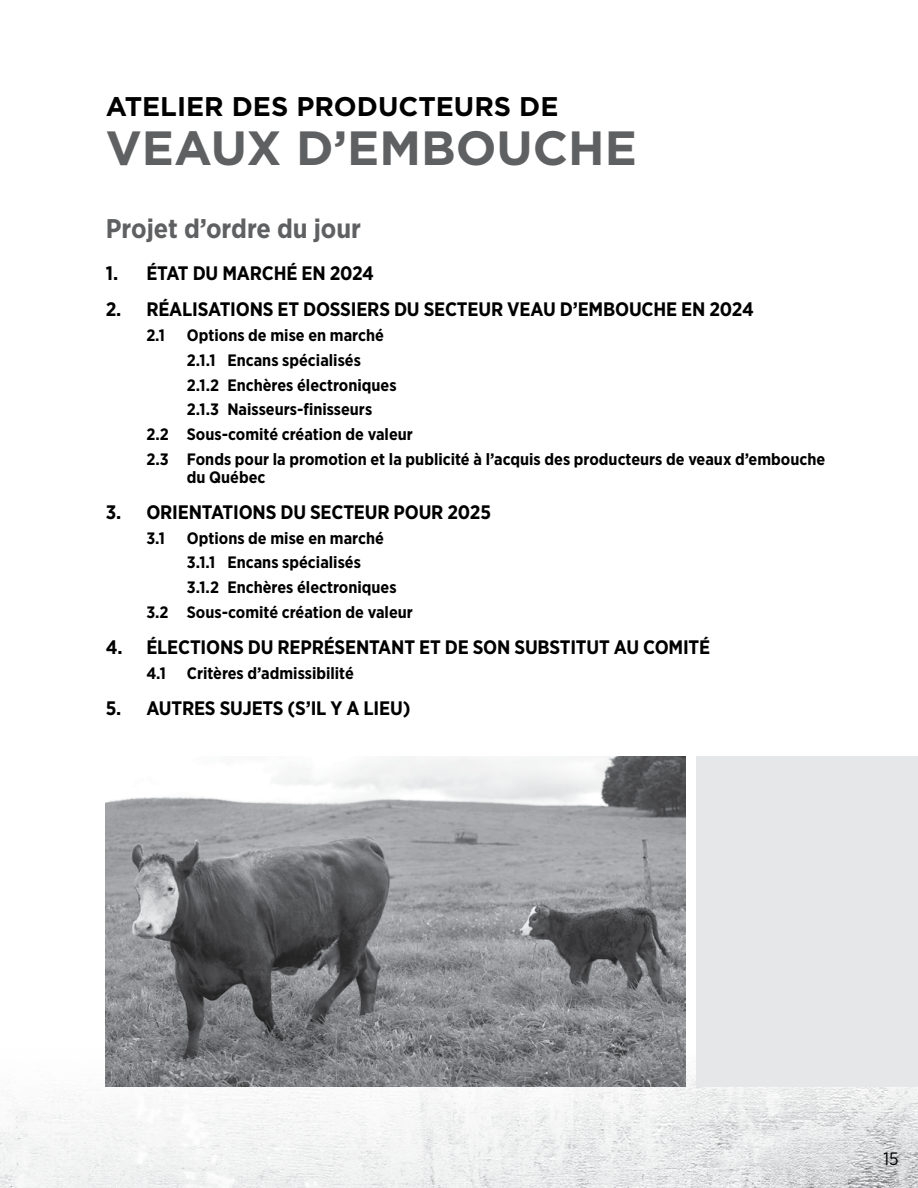
<style>
.page{position:relative;width:918px;height:1188px;background:#fff}
.page>*{position:absolute;margin:0;border:0;box-sizing:border-box;transform-origin:0 0}
.t1{font:700 48px "Gotham";color:#5f6062}
.t2{font:700 27px "Gotham";color:#000}
.t3{font:700 27px "Gotham Narrow";color:#5f6062}
.t4{font:700 19.5px "Gotham Narrow";letter-spacing:-.01em;color:#000}
.t5{font:18px "Gotham Narrow";color:#000}
.t6{font:700 16.5px "Gotham Narrow";color:#000}
</style>
<div class="page">
<img style="left:0;top:1050px;width:918px;height:138px">
<div style="left:697px;top:756px;width:221px;height:330px;background:#e6e7e8"></div>
<img style="left:106px;top:756px;width:580px;height:330px">
<h2 class="t2" style="left:106px;top:91px;width:454px">ATELIER DES PRODUCTEURS DE</h2>
<h1 class="t1" style="left:106px;top:120px;width:533px">VEAUX D’EMBOUCHE</h1>
<h2 class="t3" style="left:106px;top:211px;width:257px">Projet d’ordre du jour</h2>
<p class="t4" style="left:106px;top:261px;width:270px">1. ÉTAT DU MARCHÉ EN 2024</p>
<p class="t4" style="left:106px;top:297px;width:650px">2. RÉALISATIONS ET DOSSIERS DU SECTEUR VEAU D’EMBOUCHE EN 2024</p>
<p class="t6" style="left:146px;top:325px;width:20px">2.1</p>
<p class="t6" style="left:187px;top:325px;width:199px">Options de mise en marché</p>
<p class="t6" style="left:187px;top:349px;width:176px">2.1.1 Encans spécialisés</p>
<p class="t6" style="left:187px;top:374px;width:211px">2.1.2 Enchères électroniques</p>
<p class="t6" style="left:187px;top:399px;width:187px">2.1.3 Naisseurs-finisseurs</p>
<p class="t6" style="left:146px;top:424px;width:268px">2.2 Sous-comité création de valeur</p>
<p class="t6" style="left:146px;top:448px;width:680px">2.3 Fonds pour la promotion et la publicité à l’acquis des producteurs de veaux d’embouche</p>
<p class="t6" style="left:187px;top:466px;width:80px">du Québec</p>
<p class="t4" style="left:106px;top:499px;width:387px">3. ORIENTATIONS DU SECTEUR POUR 2025</p>
<p class="t6" style="left:146px;top:527px;width:20px">3.1</p>
<p class="t6" style="left:187px;top:527px;width:199px">Options de mise en marché</p>
<p class="t6" style="left:187px;top:552px;width:176px">3.1.1 Encans spécialisés</p>
<p class="t6" style="left:187px;top:577px;width:211px">3.1.2 Enchères électroniques</p>
<p class="t6" style="left:146px;top:601px;width:268px">3.2 Sous-comité création de valeur</p>
<p class="t4" style="left:106px;top:634px;width:606px">4. ÉLECTIONS DU REPRÉSENTANT ET DE SON SUBSTITUT AU COMITÉ</p>
<p class="t6" style="left:146px;top:662px;width:21px">4.1</p>
<p class="t6" style="left:187px;top:662px;width:169px">Critères d’admissibilité</p>
<p class="t4" style="left:106px;top:695px;width:306px">5. AUTRES SUJETS (S’IL Y A LIEU)</p>
<p class="t5" style="left:883px;top:1147px;width:17px">15</p>
</div>
